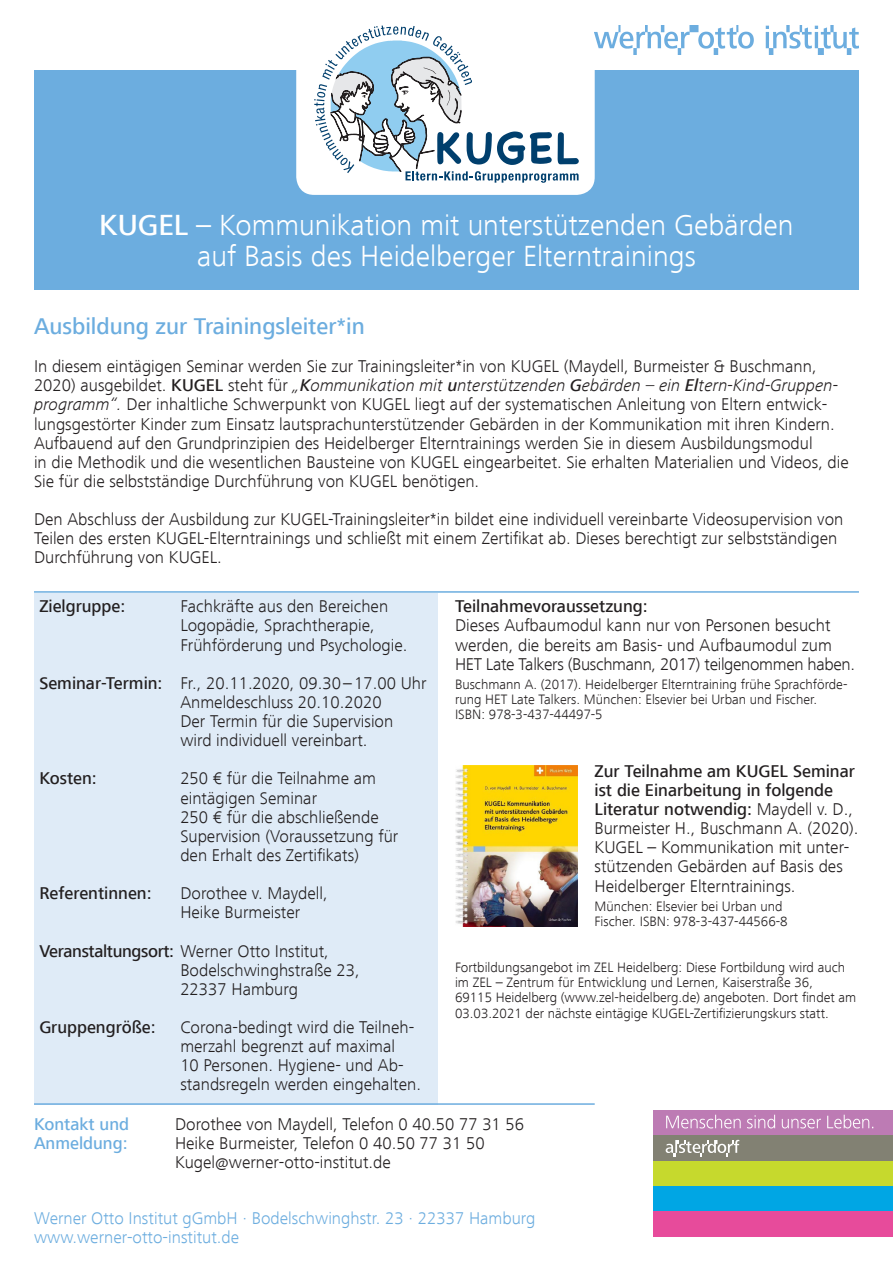
<style>
.page{position:relative;width:893px;height:1263px;background:#fff}
.page>*{position:absolute;margin:0;border:0;box-sizing:border-box;transform-origin:0 0}
.t1{font:300 30px "Frutiger Next LT";color:#fff}
.t2{font:500 23.4px "Frutiger Next LT";color:#6caddf}
.t3{font:300 17.55px/19.2px "Frutiger Next LT";color:#231f20}
.t4{font:500 17.55px "Frutiger Next LT";color:#231f20}
.t5{font:300 17.55px "Frutiger Next LT";color:#6caddf}
.t6{font:500 17.55px "Frutiger Next LT";color:#6caddf}
.t7{font:300 14.1px/15.3px "Frutiger Next LT";color:#231f20}
.s1{font-weight:500}
.s2{font-style:italic}
.s3{font-weight:500;font-style:italic}
.s4{font-weight:300}
</style>
<div class="page">
<div style="left:34px;top:71px;width:825px;height:219px;background:#6caddf"></div>
<div style="left:296px;top:47px;width:299px;height:148px;background:#fff;border-radius:18px"></div>
<div style="left:654px;top:1110px;width:239px;height:25px;background:#bd7bb4"></div>
<div style="left:654px;top:1135px;width:239px;height:26px;background:#828173"></div>
<div style="left:654px;top:1161px;width:239px;height:25px;background:#c6d92d"></div>
<div style="left:654px;top:1186px;width:239px;height:26px;background:#00a6e4"></div>
<div style="left:654px;top:1212px;width:239px;height:25px;background:#e74b9b"></div>
<svg style="left:666px;top:1115px;width:208px;height:13px"></svg>
<svg style="left:666px;top:1140px;width:74px;height:17px"></svg>
<img style="left:595px;top:26px;width:264px;height:29px">
<svg style="left:314px;top:26px;width:265px;height:157px"></svg>
<img style="left:455px;top:765px;width:122px;height:161px">
<div style="left:34px;top:593px;width:404px;height:512px;background:#dfebf7"></div>
<hr style="left:34px;top:1103px;width:561px;height:2px;background:#6caddf">
<hr style="left:34px;top:591px;width:825px;height:2px;background:#6caddf">
<p class="t1" style="left:99px;top:208px;width:696px"><span class="s1">KUGEL</span> – Kommunikation mit unterstützenden Gebärden</p>
<p class="t1" style="left:197px;top:240px;width:500px">auf Basis des Heidelberger Elterntrainings</p>
<p class="t2" style="left:34px;top:313px;width:332px">Ausbildung zur Trainingsleiter*in</p>
<p class="t3" style="left:34px;top:357px;width:806px">In diesem eintägigen Seminar werden Sie zur Trainingsleiter*in von KUGEL (Maydell, Burmeister &amp; Buschmann, 2020) ausgebildet. <span class="s1">KUGEL</span> steht für <span class="s2">„</span><span class="s3">K</span><span class="s2">ommunikation mit</span> <span class="s3">u</span><span class="s2">nterstützenden</span> <span class="s3">G</span><span class="s2">ebärden – ein</span> <span class="s3">El</span><span class="s2">tern-Kind-Gruppen&shy;programm“.</span> Der inhaltliche Schwerpunkt von KUGEL liegt auf der systematischen Anleitung von Eltern entwick&shy;lungsgestörter Kinder zum Einsatz lautsprachunterstützender Gebärden in der Kommunikation mit ihren Kindern.</p>
<p class="t3" style="left:34px;top:433px;width:780px">Aufbauend auf den Grundprinzipien des Heidelberger Elterntrainings werden Sie in diesem Ausbildungsmodul</p>
<p class="t3" style="left:34px;top:452px;width:816px">in die Methodik und die wesentlichen Bausteine von KUGEL eingearbeitet. Sie erhalten Materialien und Videos, die<br>Sie für die selbstständige Durchführung von KUGEL benötigen.</p>
<p class="t3" style="left:34px;top:510px;width:811px">Den Abschluss der Ausbildung zur KUGEL-Trainingsleiter*in bildet eine individuell vereinbarte Videosupervision von<br>Teilen des ersten KUGEL-Elterntrainings und schließt mit einem Zertifikat ab. Dieses berechtigt zur selbstständigen<br>Durchführung von KUGEL.</p>
<p class="t4" style="left:39px;top:597px;width:87px">Zielgruppe:</p>
<p class="t3" style="left:180px;top:597px;width:209px">Fachkräfte aus den Bereichen</p>
<p class="t3" style="left:180px;top:616px;width:196px">Logopädie, Sprachtherapie,</p>
<p class="t3" style="left:180px;top:635px;width:229px">Frühförderung und Psychologie.</p>
<p class="t3" style="left:39px;top:673px;width:389px"><span class="s1">Seminar-Termin:</span> Fr., 20.11.2020, 09.30–17.00 Uhr</p>
<p class="t3" style="left:180px;top:692px;width:203px">Anmeldeschluss 20.10.2020</p>
<p class="t3" style="left:180px;top:712px;width:215px">Der Termin für die Supervision</p>
<p class="t3" style="left:180px;top:731px;width:189px">wird individuell vereinbart.</p>
<p class="t4" style="left:39px;top:769px;width:59px">Kosten:</p>
<p class="t3" style="left:180px;top:769px;width:197px">250 € für die Teilnahme am</p>
<p class="t3" style="left:180px;top:788px;width:138px">eintägigen Seminar</p>
<p class="t3" style="left:180px;top:807px;width:200px">250 € für die abschließende</p>
<p class="t3" style="left:180px;top:826px;width:219px">Supervision (Voraussetzung für</p>
<p class="t3" style="left:180px;top:845px;width:180px">den Erhalt des Zertifikats)</p>
<p class="t4" style="left:39px;top:883px;width:114px">Referentinnen:</p>
<p class="t3" style="left:180px;top:884px;width:149px">Dorothee v. Maydell,</p>
<p class="t3" style="left:180px;top:903px;width:122px">Heike Burmeister</p>
<p class="t3" style="left:39px;top:941px;width:291px"><span class="s1">Veranstaltungsort:</span> Werner Otto Institut,</p>
<p class="t3" style="left:180px;top:960px;width:181px">Bodelschwinghstraße 23,</p>
<p class="t3" style="left:180px;top:979px;width:119px">22337 Hamburg</p>
<p class="t4" style="left:39px;top:1017px;width:118px">Gruppengröße:</p>
<p class="t3" style="left:180px;top:1018px;width:235px">Corona-bedingt wird die Teilneh&shy;merzahl begrenzt auf maximal</p>
<p class="t3" style="left:180px;top:1056px;width:225px">10 Personen. Hygiene- und Ab-</p>
<p class="t3" style="left:180px;top:1075px;width:242px">standsregeln werden eingehalten.</p>
<p class="t6" style="left:34px;top:1114px;width:97px">Kontakt und</p>
<p class="t3" style="left:175px;top:1114px;width:351px">Dorothee von Maydell, Telefon 0 40.50 77 31 56</p>
<p class="t6" style="left:34px;top:1133px;width:95px">Anmeldung:</p>
<p class="t3" style="left:175px;top:1133px;width:311px">Heike Burmeister, Telefon 0 40.50 77 31 50</p>
<p class="t3" style="left:175px;top:1153px;width:217px">Kugel@werner-otto-institut.de</p>
<p class="t4" style="left:455px;top:597px;width:194px">Teilnahmevoraussetzung:</p>
<p class="t3" style="left:455px;top:616px;width:402px">Dieses Aufbaumodul kann nur von Personen besucht werden, die bereits am Basis- und Aufbaumodul zum<br>HET Late Talkers (Buschmann, 2017) teilgenommen haben.</p>
<p class="t7" style="left:455px;top:676px;width:394px">Buschmann A. (2017). Heidelberger Elterntraining frühe Sprachförde&shy;rung HET Late Talkers. München: Elsevier bei Urban und Fischer.</p>
<p class="t7" style="left:455px;top:707px;width:149px">ISBN: 978-3-437-44497-5</p>
<p class="t4" style="left:594px;top:761px;width:262px">Zur Teilnahme am KUGEL Seminar</p>
<p class="t4" style="left:594px;top:780px;width:240px">ist die Einarbeitung in folgende</p>
<p class="t4" style="left:594px;top:799px;width:260px">Literatur notwendig: <span class="s4">Maydell v. D.,</span></p>
<p class="t3" style="left:594px;top:819px;width:265px">Burmeister H., Buschmann A. (2020).</p>
<p class="t3" style="left:594px;top:838px;width:256px">KUGEL – Kommunikation mit unter-</p>
<p class="t3" style="left:594px;top:857px;width:250px">stützenden Gebärden auf Basis des</p>
<p class="t3" style="left:594px;top:876px;width:203px">Heidelberger Elterntrainings.</p>
<p class="t7" style="left:594px;top:898px;width:190px">München: Elsevier bei Urban und</p>
<p class="t7" style="left:594px;top:914px;width:195px">Fischer. ISBN: 978-3-437-44566-8</p>
<p class="t7" style="left:455px;top:959px;width:392px">Fortbildungsangebot im ZEL Heidelberg: Diese Fortbildung wird auch im ZEL – Zentrum für Entwicklung und Lernen, Kaiserstraße 36,</p>
<p class="t7" style="left:455px;top:990px;width:403px">69115 Heidelberg (www.zel-heidelberg.de) angeboten. Dort findet am<br>03.03.2021 der nächste eintägige KUGEL-Zertifizierungskurs statt.</p>
<p class="t5" style="left:34px;top:1208px;width:503px">Werner Otto Institut gGmbH · Bodelschwinghstr. 23 · 22337 Hamburg</p>
<p class="t5" style="left:34px;top:1227px;width:207px">www.werner-otto-institut.de</p>
</div>
